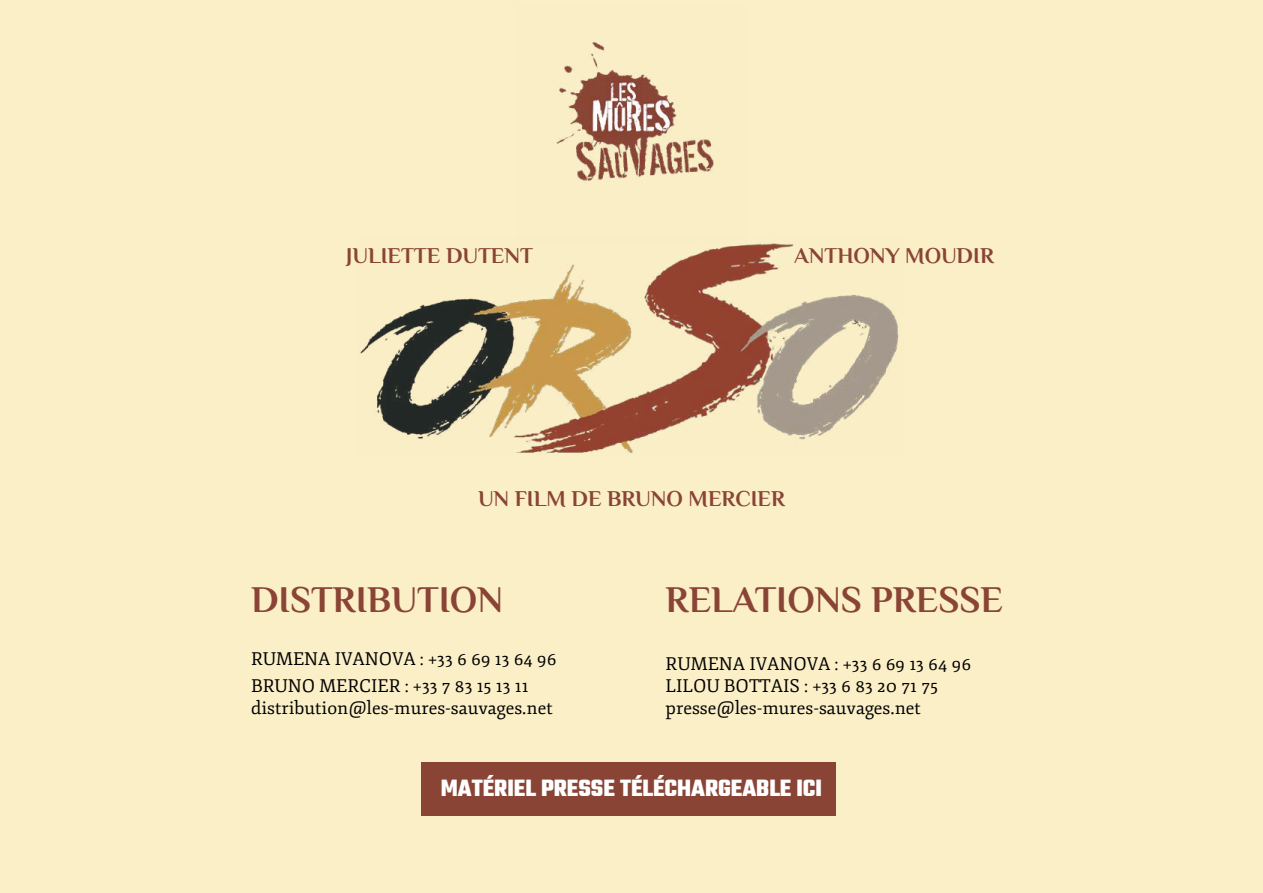
<style>
.page{position:relative;width:1263px;height:893px;background:#fbefc8}
.page>*{position:absolute;margin:0;border:0;box-sizing:border-box;transform-origin:0 0}
.t1{font:37.5px "El Messiri";color:#894435}
.t2{font:700 25.5px "Teko";color:#fff}
.t3{font:22.5px "El Messiri";color:#894435}
.t4{font:18px/22.2px "Fjord One";color:#000}
</style>
<div class="page">
<img style="left:556px;top:42px;width:158px;height:139px">
<div style="left:421px;top:762px;width:414px;height:53px;background:#894435"></div>
<img style="left:360px;top:243px;width:539px;height:210px">
<p class="t3" style="left:346px;top:241px;width:188px">JULIETTE DUTENT</p>
<p class="t3" style="left:794px;top:241px;width:201px">ANTHONY MOUDIR</p>
<p class="t3" style="left:478px;top:484px;width:308px">UN FILM DE BRUNO MERCIER</p>
<h1 class="t1" style="left:251px;top:575px;width:253px">DISTRIBUTION</h1>
<p class="t4" style="left:251px;top:646px;width:307px;line-height:26.5px">RUMENA IVANOVA : +33 6 69 13 64 96<br>BRUNO MERCIER : +33 7 83 15 13 11</p>
<p class="t4" style="left:251px;top:697px;width:303px">distribution@les-mures-sauvages.net</p>
<h1 class="t1" style="left:666px;top:575px;width:339px">RELATIONS PRESSE</h1>
<p class="t4" style="left:666px;top:653px;width:307px">RUMENA IVANOVA : +33 6 69 13 64 96<br>LILOU BOTTAIS : +33 6 83 20 71 75 presse@les-mures-sauvages.net</p>
<h2 class="t2" style="left:441px;top:772px;width:383px">MATÉRIEL PRESSE TÉLÉCHARGEABLE ICI</h2>
</div>
